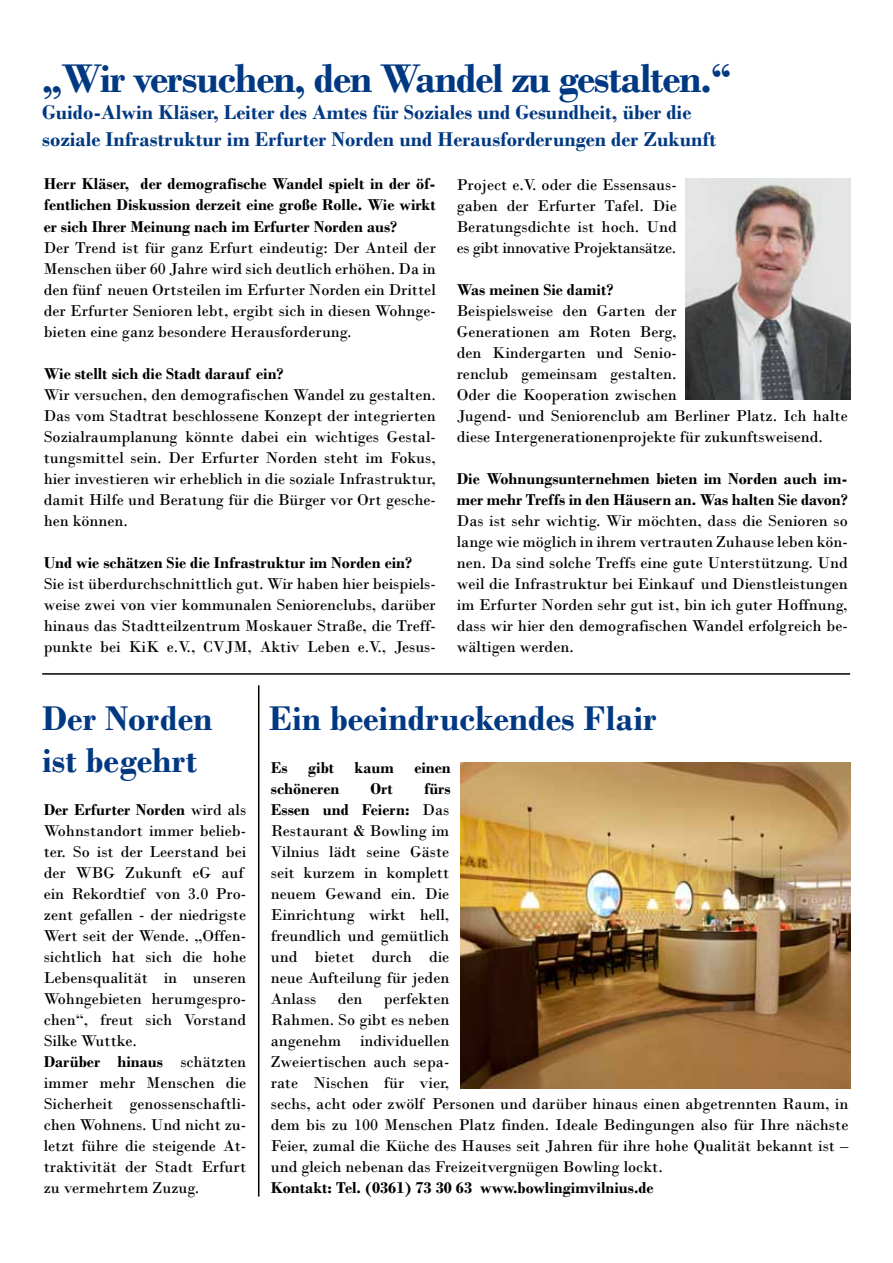
<style>
.page{position:relative;width:893px;height:1263px;background:#fff}
.page>*{position:absolute;margin:0;border:0;box-sizing:border-box;transform-origin:0 0}
.t1{font:700 42px "Bodoni";letter-spacing:-.03em;color:#003882}
.t2{font:700 36px "Bodoni";color:#003882}
.t3{font:700 21px/27px "Bodoni";color:#003882}
.t4{font:16.5px/21px "Bodoni";color:#000}
.t5{font:700 16.5px/21px "Bodoni";color:#000}
.s1{font-weight:700}
</style>
<div class="page">
<hr style="left:42px;top:673px;width:808px;height:2px;background:#000">
<hr style="left:258px;top:685px;width:1px;height:511px;background:#000">
<img style="left:461px;top:762px;width:389px;height:326px">
<img style="left:686px;top:179px;width:164px;height:220px">
<p class="t1" style="left:42px;top:53px;width:691px">„Wir versuchen, den Wandel zu gestalten.“</p>
<p class="t3" style="left:42px;top:98px;width:675px">Guido-Alwin Kläser, Leiter des Amtes für Soziales und Gesundheit, über die soziale Infrastruktur im Erfurter Norden und Herausforderungen der Zukunft</p>
<p class="t4" style="left:44px;top:174px;width:394px"><span class="s1">Herr Kläser, der demografische Wandel spielt in der öf&shy;fentlichen Diskussion derzeit eine große Rolle. Wie wirkt er sich Ihrer Meinung nach im Erfurter Norden aus?<br></span>Der Trend ist für ganz Erfurt eindeutig: Der Anteil der Menschen über 60 Jahre wird sich deutlich erhöhen. Da in den fünf neuen Ortsteilen im Erfurter Norden ein Drittel der Erfurter Senioren lebt, ergibt sich in diesen Wohnge&shy;bieten eine ganz besondere Herausforderung.</p>
<p class="t4" style="left:44px;top:363px;width:394px"><span class="s1">Wie stellt sich die Stadt darauf ein?<br></span>Wir versuchen, den demografischen Wandel zu gestalten.<br>Das vom Stadtrat beschlossene Konzept der integrierten Sozialraumplanung könnte dabei ein wichtiges Gestal&shy;tungsmittel sein. Der Erfurter Norden steht im Fokus, hier investieren wir erheblich in die soziale Infrastruktur, damit Hilfe und Beratung für die Bürger vor Ort gesche&shy;hen können.</p>
<p class="t4" style="left:44px;top:552px;width:394px"><span class="s1">Und wie schätzen Sie die Infrastruktur im Norden ein?<br></span>Sie ist überdurchschnittlich gut. Wir haben hier beispiels&shy;weise zwei von vier kommunalen Seniorenclubs, darüber hinaus das Stadtteilzentrum Moskauer Straße, die Treff&shy;punkte bei KiK e.V., CVJM, Aktiv Leben e.V., Jesus-</p>
<p class="t4" style="left:457px;top:174px;width:221px;text-align:justify">Project e.V. oder die Essensaus&shy;gaben der Erfurter Tafel. Die Beratungsdichte ist hoch. Und es gibt innovative Projektansätze.</p>
<p class="t4" style="left:457px;top:279px;width:392px"><span class="s1">Was meinen Sie damit?<br></span>Beispielsweise den Garten der<br>Generationen am Roten Berg,<br>den Kindergarten und Senio-<br>renclub gemeinsam gestalten.<br>Oder die Kooperation zwischen<br>Jugend- und Seniorenclub am Berliner Platz. Ich halte diese Intergenerationenprojekte für zukunftsweisend.</p>
<p class="t4" style="left:457px;top:468px;width:392px;text-align:justify"><span class="s1">Die Wohnungsunternehmen bieten im Norden auch im&shy;mer mehr Treffs in den Häusern an. Was halten Sie davon?<br></span>Das ist sehr wichtig. Wir möchten, dass die Senioren so lange wie möglich in ihrem vertrauten Zuhause leben kön&shy;nen. Da sind solche Treffs eine gute Unterstützung. Und weil die Infrastruktur bei Einkauf und Dienstleistungen im Erfurter Norden sehr gut ist, bin ich guter Hoffnung, dass wir hier den demografischen Wandel erfolgreich be&shy;wältigen werden.</p>
<p class="t2" style="left:42px;top:697px;width:172px">Der Norden</p>
<p class="t2" style="left:269px;top:697px;width:389px">Ein beeindruckendes Flair</p>
<p class="t2" style="left:42px;top:739px;width:157px">ist begehrt</p>
<p class="t5" style="left:271px;top:757px;width:181px">Es gibt kaum einen schöneren</p>
<p class="t4" style="left:271px;top:778px;width:181px;text-align:justify;text-indent:153px"><span class="s1">fürs Essen und Feiern:</span> Das Restaurant &amp; Bowling im Vilnius lädt seine Gäste seit kurzem in komplett neuem Gewand ein. Die Einrichtung wirkt hell, freundlich und gemütlich und bietet durch die neue Aufteilung für jeden Anlass</p>
<p class="t5" style="left:370px;top:778px;width:24px">Ort</p>
<p class="t4" style="left:44px;top:799px;width:204px"><span class="s1">Der Erfurter Norden</span> wird als<br>Wohnstandort immer belieb&shy;ter. So ist der Leerstand bei der WBG Zukunft eG auf ein Rekordtief von 3.0 Pro&shy;zent gefallen - der niedrigste<br>Wert seit der Wende. „Offen&shy;sichtlich hat sich die hohe<br>Lebensqualität in unseren<br>Wohngebieten herumgespro&shy;chen“, freut sich Vorstand<br>Silke Wuttke.<br><span class="s1">Darüber hinaus</span> schätzten immer mehr Menschen die<br>Sicherheit genossenschaftli&shy;chen Wohnens. Und nicht zu&shy;letzt führe die steigende At&shy;traktivität der Stadt Erfurt zu vermehrtem Zuzug.</p>
<p class="t4" style="left:271px;top:988px;width:579px;text-indent:113px">perfekten<br>Rahmen. So gibt es neben<br>angenehm individuellen<br>Zweiertischen auch sepa-<br>rate Nischen für vier,<br>sechs, acht oder zwölf Personen und darüber hinaus einen abgetrennten Raum, in dem bis zu 100 Menschen Platz finden. Ideale Bedingungen also für Ihre nächste Feier, zumal die Küche des Hauses seit Jahren für ihre hohe Qualität bekannt ist – und gleich nebenan das Freizeitvergnügen Bowling lockt.<br><span class="s1">Kontakt: Tel. (0361) 73 30 63 www.bowlingimvilnius.de</span></p>
<p class="t4" style="left:338px;top:988px;width:26px">den</p>
</div>
